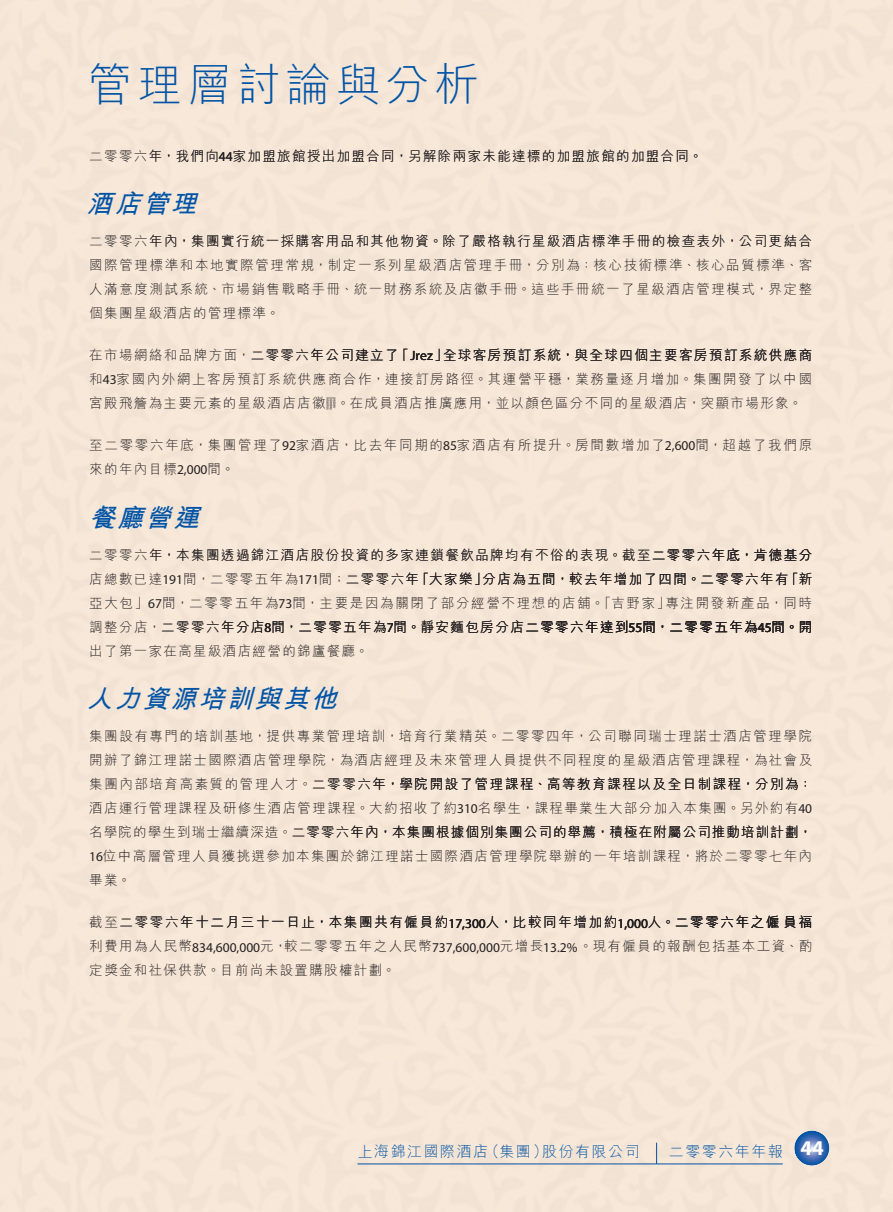
<style>
.page{position:relative;width:893px;height:1212px;background:#fff}
.page>*{position:absolute;margin:0;border:0;box-sizing:border-box;transform-origin:0 0}
.t1{font:45px "M Hei HK Light E Ten B5 H";letter-spacing:.1em;color:#0154a6}
.t2{font:italic 25.5px "M Hei HK Bold E Ten B5 H";color:#0154a6}
.t3{font:15px "M Hei HK Light E Ten B5 H";letter-spacing:.1em;color:#0154a6}
.t4{font:13.5px/24px "M Hei HK Light E Ten B5 H";letter-spacing:.1em;color:#231f20;text-align:justify}
.t5{font:13.5px/24px "M Hei HK Light E Ten B5 H";letter-spacing:.125em;color:#231f20}
.s1{font-family:"Myriad Pro"}
.s2{font-family:"Myriad Pro";font-weight:700;font-size:21px;color:#fff}
</style>
<div class="page">
<div style="left:21px;top:0;width:872px;height:1212px;background:#f7e7d7"></div>
<hr style="left:357px;top:1163px;width:426px;height:1px;background:#0154a6">
<svg style="left:656px;top:1142px;width:1px;height:22px"></svg>
<svg style="left:794px;top:1130px;width:35px;height:35px"></svg>
<svg style="left:327px;top:397px;width:9px;height:13px"></svg>
<h1 class="t1" style="left:88px;top:67px;width:393px">管理層討論與分析</h1>
<p class="t4" style="left:89px;top:145px;width:615px">二零零六年，我們向<span class="s1">44</span>家加盟旅館授出加盟合同，另解除兩家未能達標的加盟旅館的加盟合同。</p>
<h2 class="t2" style="left:87px;top:194px;width:118px">酒店管理</h2>
<p class="t4" style="left:89px;top:231px;width:724px">二零零六年內，集團實行統一採購客用品和其他物資。除了嚴格執行星級酒店標準手冊的檢查表外，公司更結合國際管理標準和本地實際管理常規，制定一系列星級酒店管理手冊，分別為：核心技術標準、核心品質標準、客人滿意度測試系統、市場銷售戰略手冊、統一財務系統及店徽手冊。這些手冊統一了星級酒店管理模式，界定整個集團星級酒店的管理標準。</p>
<p class="t4" style="left:89px;top:345px;width:724px">在市場網絡和品牌方面，二零零六年公司建立了「<span class="s1">Jrez</span>」全球客房預訂系統，與全球四個主要客房預訂系統供應商和<span class="s1">43</span>家國內外網上客房預訂系統供應商合作，連接訂房路徑。其運營平穩，業務量逐月增加。集團開發了以中國宮殿飛簷為主要元素的星級酒店店徽 。在成員酒店推廣應用，並以顏色區分不同的星級酒店，突顯市場形象。</p>
<p class="t5" style="left:89px;top:435px;width:724px">至二零零六年底，集團管理了<span class="s1">92</span>家酒店，比去年同期的<span class="s1">85</span>家酒店有所提升。房間數增加了<span class="s1">2,600</span>間，超越了我們原來的年內目標<span class="s1">2,000</span>間。</p>
<h2 class="t2" style="left:89px;top:508px;width:118px">餐廳營運</h2>
<p class="t4" style="left:89px;top:544px;width:724px">二零零六年，本集團透過錦江酒店股份投資的多家連鎖餐飲品牌均有不俗的表現。截至二零零六年底，肯德基分店總數已達<span class="s1">191</span>間，二零零五年為<span class="s1">171</span>間；二零零六年「大家樂」分店為五間，較去年增加了四間。二零零六年有「新亞大包」<span class="s1">67</span>間，二零零五年為<span class="s1">73</span>間，主要是因為關閉了部分經營不理想的店舖。「吉野家」專注開發新產品，同時調整分店，二零零六年分店<span class="s1">8</span>間，二零零五年為<span class="s1">7</span>間。靜安麵包房分店二零零六年達到<span class="s1">55</span>間，二零零五年為<span class="s1">45</span>間。開出了第一家在高星級酒店經營的錦廬餐廳。</p>
<h2 class="t2" style="left:87px;top:689px;width:258px">人力資源培訓與其他</h2>
<p class="t4" style="left:89px;top:726px;width:724px">集團設有專門的培訓基地，提供專業管理培訓，培育行業精英。二零零四年，公司聯同瑞士理諾士酒店管理學院開辦了錦江理諾士國際酒店管理學院，為酒店經理及未來管理人員提供不同程度的星級酒店管理課程，為社會及集團內部培育高素質的管理人才。二零零六年，學院開設了管理課程、高等教育課程以及全日制課程，分別為：酒店運行管理課程及研修生酒店管理課程。大約招收了約<span class="s1">310</span>名學生，課程畢業生大部分加入本集團。另外約有<span class="s1">40</span>名學院的學生到瑞士繼續深造。二零零六年內，本集團根據個別集團公司的舉薦，積極在附屬公司推動培訓計劃，<span class="s1">16</span>位中高層管理人員獲挑選參加本集團於錦江理諾士國際酒店管理學院舉辦的一年培訓課程，將於二零零七年內畢業。</p>
<p class="t4" style="left:89px;top:912px;width:724px">截至二零零六年十二月三十一日止，本集團共有僱員約<span class="s1">17,300</span>人，比較同年增加約<span class="s1">1,000</span>人。二零零六年之僱員福利費用為人民幣<span class="s1">834,600,000</span>元，較二零零五年之人民幣<span class="s1">737,600,000</span>元增長<span class="s1">13.2%</span>。現有僱員的報酬包括基本工資、酌定獎金和社保供款。目前尚未設置購股權計劃。</p>
<p class="t3" style="left:358px;top:1146px;width:283px">上海錦江國際酒店（集團）股份有限公司</p>
<p class="t3" style="left:669px;top:1146px;width:156px">二零零六年年報 <span class="s2">44</span></p>
</div>
